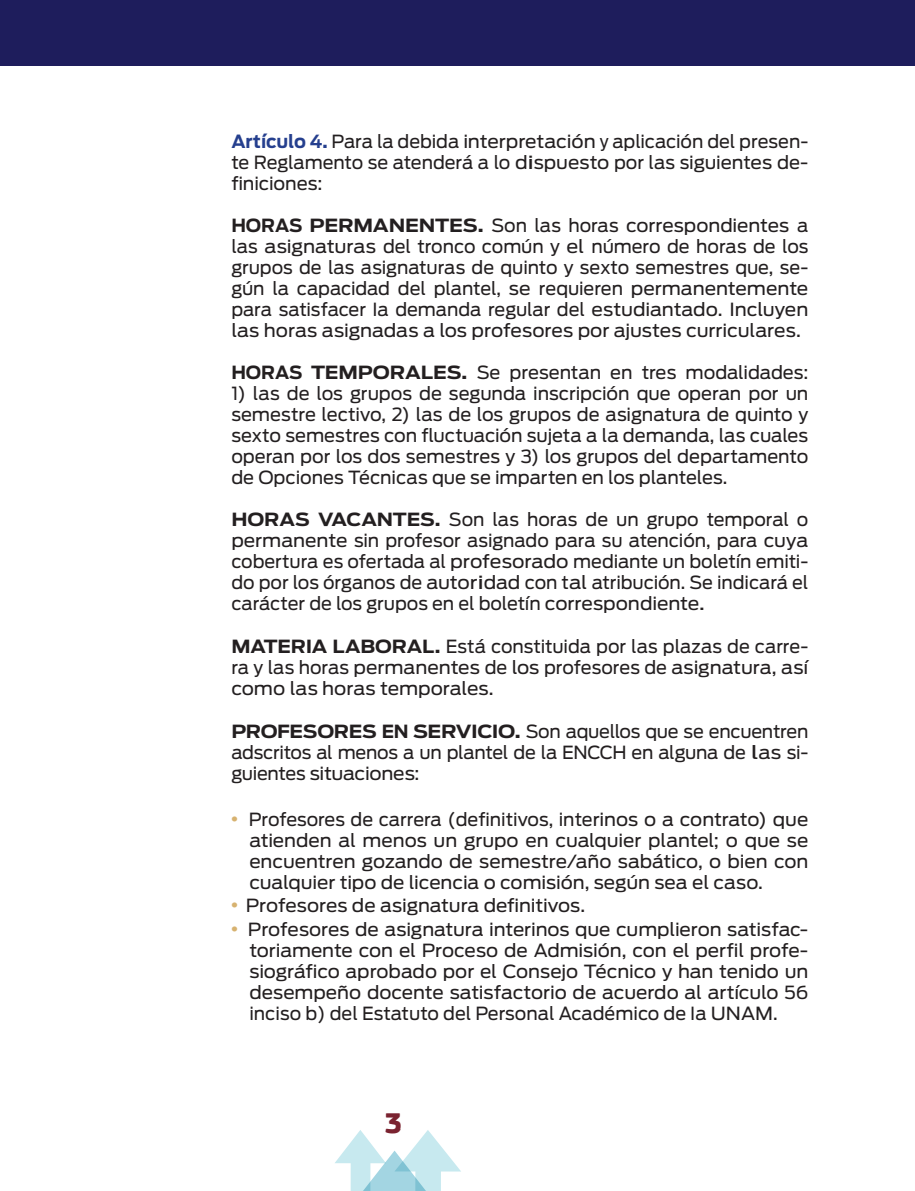
<style>
.page{position:relative;width:915px;height:1191px;background:#fff}
.page>*{position:absolute;margin:0;border:0;box-sizing:border-box;transform-origin:0 0}
.t1{font:700 30px "PF Square Sans Pro";color:#7a2330}
.t2{font:18px/21px "Antenna";letter-spacing:-.005em;color:#231f20;text-align:justify}
.t3{font:18px/21px "Antenna";letter-spacing:-.005em;color:#231f20;text-align:justify;scale:1.05 1}
.s1{font-weight:700;color:#253f8e}
.s2{font-weight:700}
.s3{font-family:"Impact";color:#d7b270}
</style>
<div class="page">
<svg style="left:335px;top:1130px;width:126px;height:61px"></svg>
<div style="left:0;top:0;width:914px;height:66px;background:#1e1d5c"></div>
<p class="t2" style="left:231px;top:131px;width:578px"><span class="s1">Artículo 4.</span> Para la debida interpretación y aplicación del presen&shy;te Reglamento se atenderá a lo dispuesto por las siguientes de&shy;finiciones:</p>
<p class="t2" style="left:231px;top:215px;width:578px"><span class="s2">HORAS PERMANENTES.</span> Son las horas correspondientes a las asignaturas del tronco común y el número de horas de los grupos de las asignaturas de quinto y sexto semestres que, se&shy;gún la capacidad del plantel, se requieren permanentemente para satisfacer Ia demanda regular del estudiantado. Incluyen las horas asignadas a los profesores por ajustes curriculares.</p>
<p class="t2" style="left:231px;top:362px;width:578px"><span class="s2">HORAS TEMPORALES.</span> Se presentan en tres modalidades:</p>
<p class="t2" style="left:231px;top:383px;width:578px">1) las de los grupos de segunda inscripción que operan por un semestre lectivo, 2) las de los grupos de asignatura de quinto y sexto semestres con fluctuación sujeta a la demanda, las cuales operan por los dos semestres y 3) los grupos del departamento de Opciones Técnicas que se imparten en los planteles.</p>
<p class="t2" style="left:231px;top:509px;width:578px"><span class="s2">HORAS VACANTES.</span> Son las horas de un grupo temporal o permanente sin profesor asignado para su atención, para cuya cobertura es ofertada al profesorado mediante un boletín emiti&shy;do por los órganos de autoridad con tal atribución. Se indicará el carácter de los grupos en el boletín correspondiente.</p>
<p class="t2" style="left:231px;top:636px;width:578px"><span class="s2">MATERIA LABORAL.</span> Está constituida por las plazas de carre&shy;ra y las horas permanentes de los profesores de asignatura, así como las horas temporales.</p>
<p class="t2" style="left:231px;top:720px;width:578px"><span class="s2">PROFESORES EN SERVICIO.</span> Son aquellos que se encuentren adscritos al menos a un plantel de la ENCCH en alguna de las si&shy;guientes situaciones:</p>
<p class="t2" style="left:249px;top:808px;width:560px;text-indent:-18px"><span class="s3">•</span> Profesores de carrera (definitivos, interinos o a contrato) que atienden al menos un grupo en cualquier plantel; o que se encuentren gozando de semestre/año sabático, o bien con cualquier tipo de licencia o comisión, según sea el caso.</p>
<p class="t3" style="left:231px;top:895px;width:338px"><span class="s3">•</span> Profesores de asignatura definitivos.</p>
<p class="t3" style="left:249px;top:919px;width:533px;text-indent:-18px"><span class="s3">•</span> Profesores de asignatura interinos que cumplieron satisfac&shy;toriamente con el Proceso de Admisión, con el perfil profe&shy;siográfico aprobado por el Consejo Técnico y han tenido un desempeño docente satisfactorio de acuerdo al artículo 56 inciso b) del Estatuto del Personal Académico de Ia UNAM.</p>
<h1 class="t1" style="left:384px;top:1104px;width:19px">3</h1>
</div>
